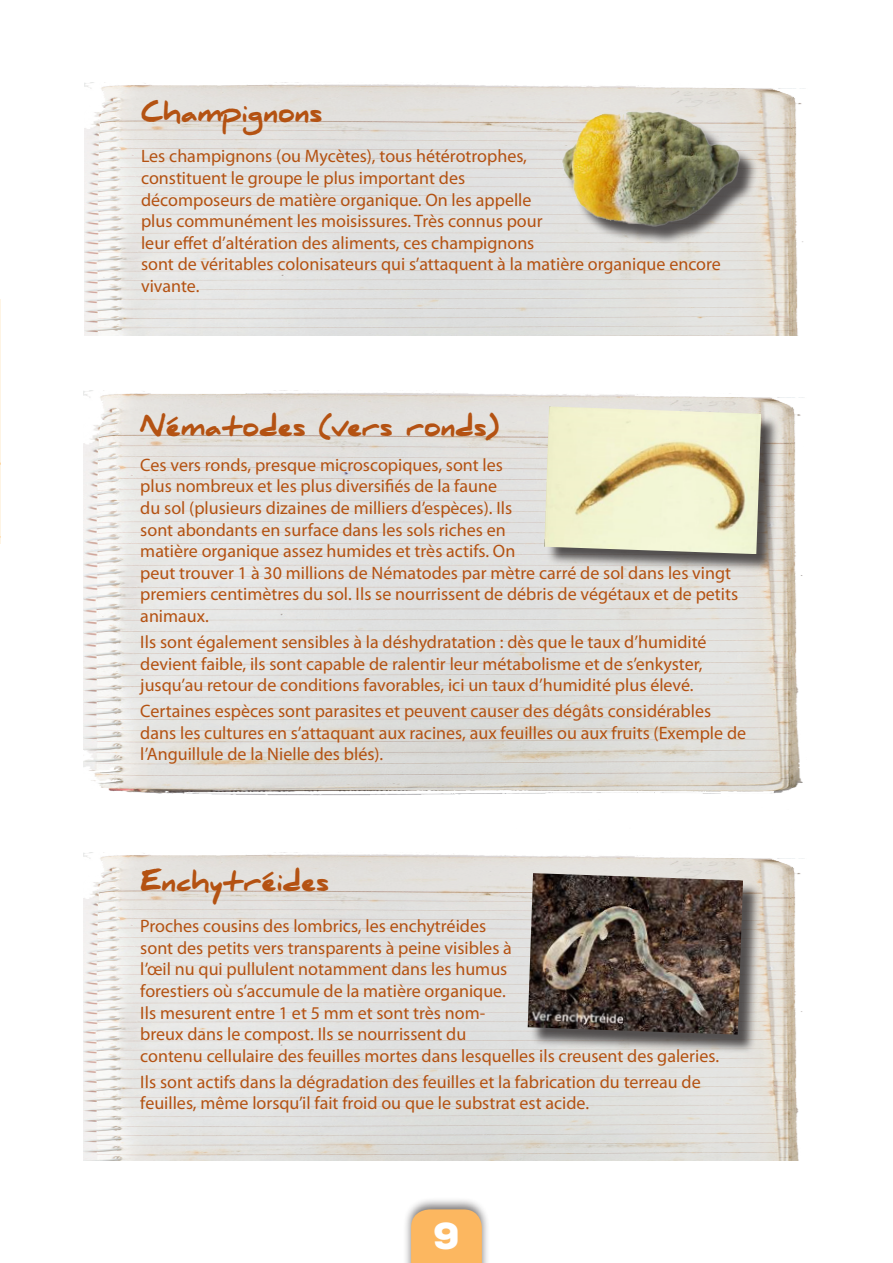
<style>
.page{position:relative;width:893px;height:1263px;background:#fff}
.page>*{position:absolute;margin:0;border:0;box-sizing:border-box;transform-origin:0 0}
.t1{font:900 37.5px "Nexa";color:#fff}
.t2{font:900 25.5px "Daniel";color:#b45212}
.t3{font:18px/21.6px "Myriad Pro";color:#b45212}
</style>
<div class="page">
<hr style="left:0;top:299px;width:1px;height:245px;background:#fef4e4">
<div style="left:402px;top:1196px;width:88px;height:67px;background:#231f20;opacity:.6"></div>
<div style="left:411px;top:1209px;width:71px;height:54px;background:#fcb760"></div>
<img style="left:84px;top:82px;width:721px;height:253px">
<div style="left:564px;top:113px;width:194px;height:131px;background:#231f20;opacity:.75"></div>
<img style="left:549px;top:102px;width:206px;height:135px">
<img style="left:84px;top:391px;width:720px;height:405px">
<div style="left:546px;top:408px;width:233px;height:164px;background:#231f20;opacity:.75"></div>
<img style="left:544px;top:406px;width:217px;height:148px">
<img style="left:84px;top:852px;width:720px;height:309px">
<div style="left:529px;top:875px;width:232px;height:178px;background:#231f20;opacity:.75"></div>
<img style="left:528px;top:873px;width:215px;height:161px">
<h2 class="t2" style="left:141px;top:98px;width:183px">Champignons</h2>
<p class="t3" style="left:141px;top:145px;width:581px">Les champignons (ou Mycètes), tous hétérotrophes,<br>constituent le groupe le plus important des<br>décomposeurs de matière organique. On les appelle<br>plus communément les moisissures. Très connus pour<br>leur effet d’altération des aliments, ces champignons<br>sont de véritables colonisateurs qui s’attaquent à la matière organique encore vivante.</p>
<h2 class="t2" style="left:140px;top:413px;width:361px">Nématodes (vers ronds)</h2>
<p class="t3" style="left:140px;top:454px;width:599px">Ces vers ronds, presque microscopiques, sont les<br>plus nombreux et les plus diversifiés de la faune<br>du sol (plusieurs dizaines de milliers d’espèces). Ils<br>sont abondants en surface dans les sols riches en<br>matière organique assez humides et très actifs. On<br>peut trouver 1 à 30 millions de Nématodes par mètre carré de sol dans les vingt premiers centimètres du sol. Ils se nourrissent de débris de végétaux et de petits animaux.</p>
<p class="t3" style="left:140px;top:631px;width:568px">Ils sont également sensibles à la déshydratation : dès que le taux d’humidité devient faible, ils sont capable de ralentir leur métabolisme et de s’enkyster, jusqu’au retour de conditions favorables, ici un taux d’humidité plus élevé.</p>
<p class="t3" style="left:140px;top:700px;width:607px">Certaines espèces sont parasites et peuvent causer des dégâts considérables dans les cultures en s’attaquant aux racines, aux feuilles ou aux fruits (Exemple de l’Anguillule de la Nielle des blés).</p>
<h2 class="t2" style="left:140px;top:867px;width:190px">Enchytréides</h2>
<p class="t3" style="left:140px;top:915px;width:580px">Proches cousins des lombrics, les enchytréides<br>sont des petits vers transparents à peine visibles à<br>l’œil nu qui pullulent notamment dans les humus<br>forestiers où s’accumule de la matière organique.<br>Ils mesurent entre 1 et 5 mm et sont très nom-<br>breux dans le compost. Ils se nourrissent du<br>contenu cellulaire des feuilles mortes dans lesquelles ils creusent des galeries.</p>
<p class="t3" style="left:140px;top:1070px;width:562px">Ils sont actifs dans la dégradation des feuilles et la fabrication du terreau de feuilles, même lorsqu’il fait froid ou que le substrat est acide.</p>
<h1 class="t1" style="left:433px;top:1212px;width:28px">9</h1>
</div>
